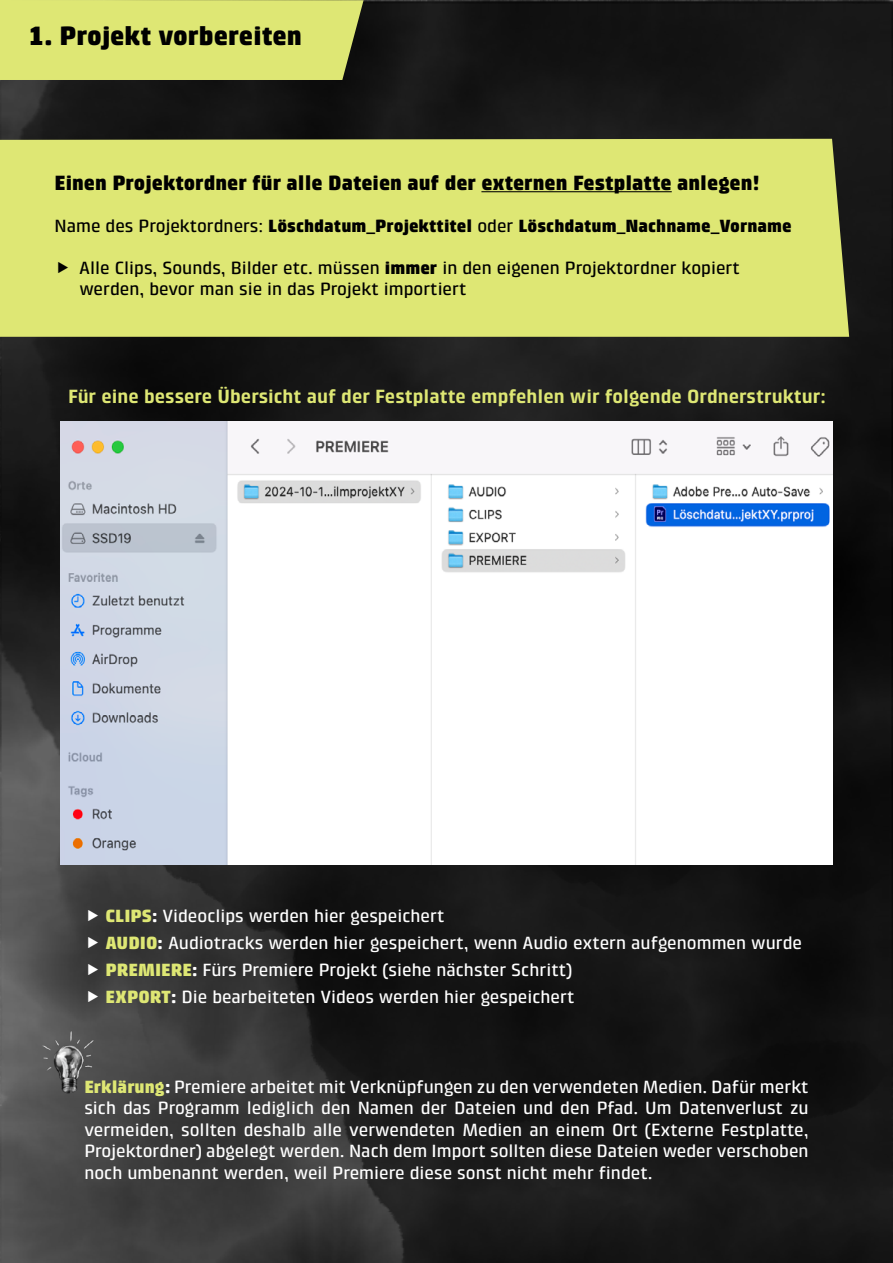
<style>
.page{position:relative;width:893px;height:1263px;background:#fff}
.page>*{position:absolute;margin:0;border:0;box-sizing:border-box;transform-origin:0 0}
.t1{font:900 27px "Klint Std";color:#000}
.t2{font:900 21px "Klint Std";color:#000}
.t3{font:700 19.5px "Klint Std";color:#dee774}
.t4{font:500 18px/21.6px "Klint Std";color:#fff}
.t5{font:500 18px/21px "Klint Std";color:#000}
.t6{font:900 18px "Klint Std";color:#000}
.s1{font-weight:500}
.s2{font-weight:900}
.s3{font-weight:900;color:#dee774}
</style>
<div class="page">
<img style="left:0;top:0;width:893px;height:1263px">
<img style="left:60px;top:421px;width:773px;height:443px">
<img style="left:41px;top:1031px;width:54px;height:62px">
<div style="left:0;top:139px;width:849px;height:198px;background:#dee774"></div>
<hr style="left:481px;top:191px;width:191px;height:1px;background:#000">
<div style="left:0;top:0;width:364px;height:80px;background:#dee774"></div>
<svg style="left:58px;top:261px;width:10px;height:12px"></svg>
<svg style="left:88px;top:909px;width:10px;height:12px"></svg>
<svg style="left:88px;top:936px;width:10px;height:12px"></svg>
<svg style="left:88px;top:963px;width:10px;height:12px"></svg>
<svg style="left:88px;top:990px;width:10px;height:12px"></svg>
<h1 class="t1" style="left:29px;top:21px;width:275px">1. Projekt vorbereiten</h1>
<p class="t2" style="left:54px;top:171px;width:706px">Einen Projektordner für alle Dateien auf der externen Festplatte anlegen!</p>
<p class="t6" style="left:54px;top:215px;width:739px"><span class="s1">Name des Projektordners:</span> Löschdatum_Projekttitel <span class="s1">oder</span> Löschdatum_Nachname_Vorname</p>
<p class="t5" style="left:79px;top:257px;width:662px">Alle Clips, Sounds, Bilder etc. müssen <span class="s2">immer</span> in den eigenen Projektordner kopiert werden, bevor man sie in das Projekt importiert</p>
<p class="t3" style="left:68px;top:385px;width:759px">Für eine bessere Übersicht auf der Festplatte empfehlen wir folgende Ordnerstruktur:</p>
<p class="t4" style="left:105px;top:902px;width:698px;line-height:27px"><span class="s3">CLIPS</span><span class="s2">:</span> Videoclips werden hier gespeichert<br><span class="s3">AUDIO</span><span class="s2">:</span> Audiotracks werden hier gespeichert, wenn Audio extern aufgenommen wurde <span class="s3">PREMIERE</span><span class="s2">:</span> Fürs Premiere Projekt (siehe nächster Schritt)<br><span class="s3">EXPORT</span><span class="s2">:</span> Die bearbeiteten Videos werden hier gespeichert</p>
<p class="t4" style="left:84px;top:1075px;width:726px;text-align:justify"><span class="s3">Erklärung</span><span class="s2">:</span> Premiere arbeitet mit Verknüpfungen zu den verwendeten Medien. Dafür merkt sich das Programm lediglich den Namen der Dateien und den Pfad. Um Datenverlust zu vermeiden, sollten deshalb alle verwendeten Medien an einem Ort (Externe Festplatte, Projektordner) abgelegt werden. Nach dem Import sollten diese Dateien weder verschoben noch umbenannt werden, weil Premiere diese sonst nicht mehr findet.</p>
</div>
